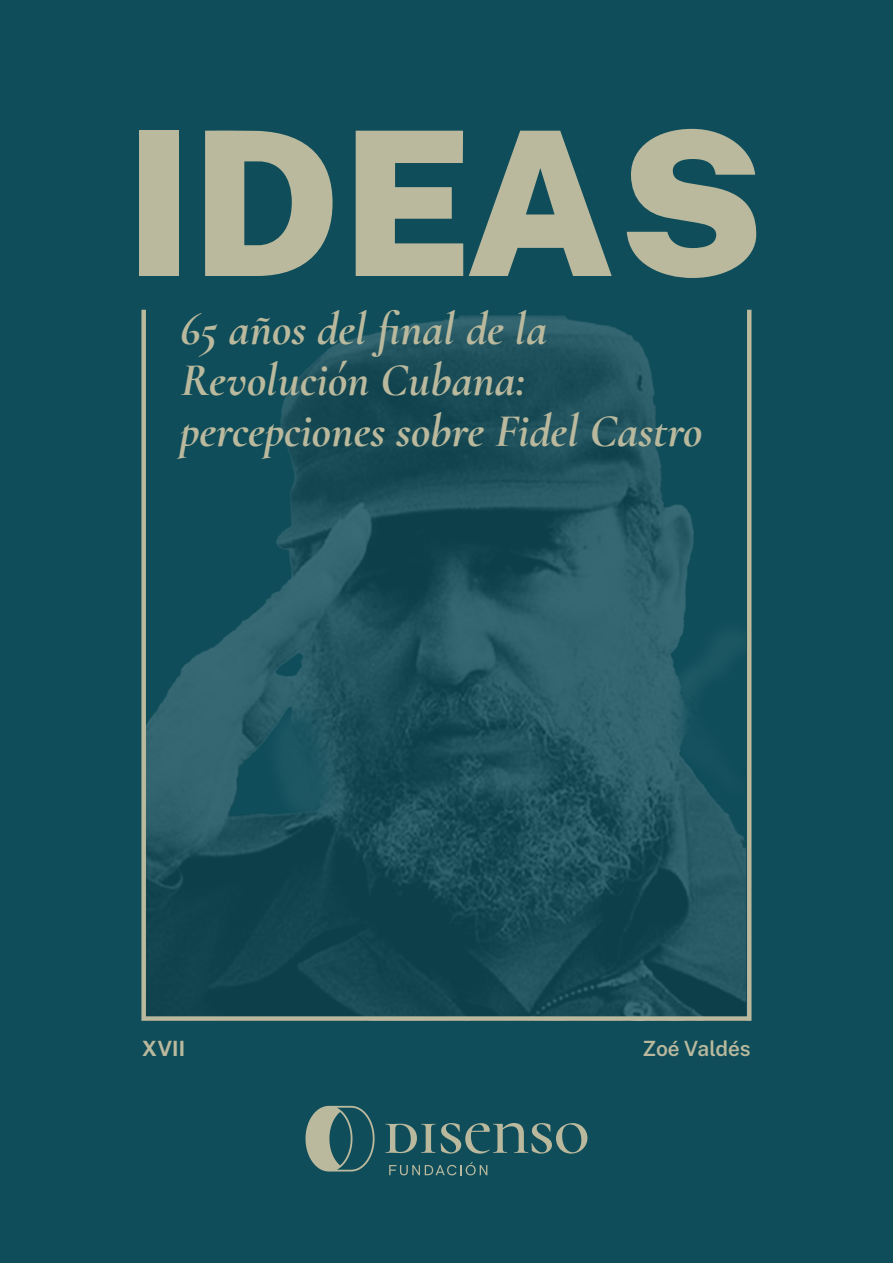
<style>
.page{position:relative;width:893px;height:1263px;background:#0f4d5a}
.page>*{position:absolute;margin:0;border:0;box-sizing:border-box;transform-origin:0 0}
.t1{font:900 201px "Public Sans";color:#bab99d}
.t2{font:italic 700 46.95px/51px "Cormorant";color:#bab99d}
.t3{font:600 21px "Public Sans";letter-spacing:-.01em;color:#bab99d}
.t4{font:700 21px "Public Sans";color:#bab99d}
</style>
<div class="page">
<svg style="left:146px;top:315px;width:600px;height:701px"></svg>
<div style="left:141px;top:307px;width:610px;height:714px;border:4px solid #bab99d"></div>
<svg style="left:385px;top:1124px;width:50px;height:29px"></svg>
<svg style="left:441px;top:1123px;width:146px;height:30px"></svg>
<svg style="left:389px;top:1162px;width:98px;height:13px"></svg>
<svg style="left:305px;top:1106px;width:70px;height:65px"></svg>
<h1 class="t1" style="left:127px;top:45px;width:641px">IDEAS</h1>
<p class="t2" style="left:180px;top:299px;width:523px">65 años del final de la<br>Revolución Cubana: percepciones sobre Fidel Castro</p>
<p class="t4" style="left:142px;top:1032px;width:44px">XVII</p>
<p class="t3" style="left:643px;top:1032px;width:109px">Zoé Valdés</p>
</div>
